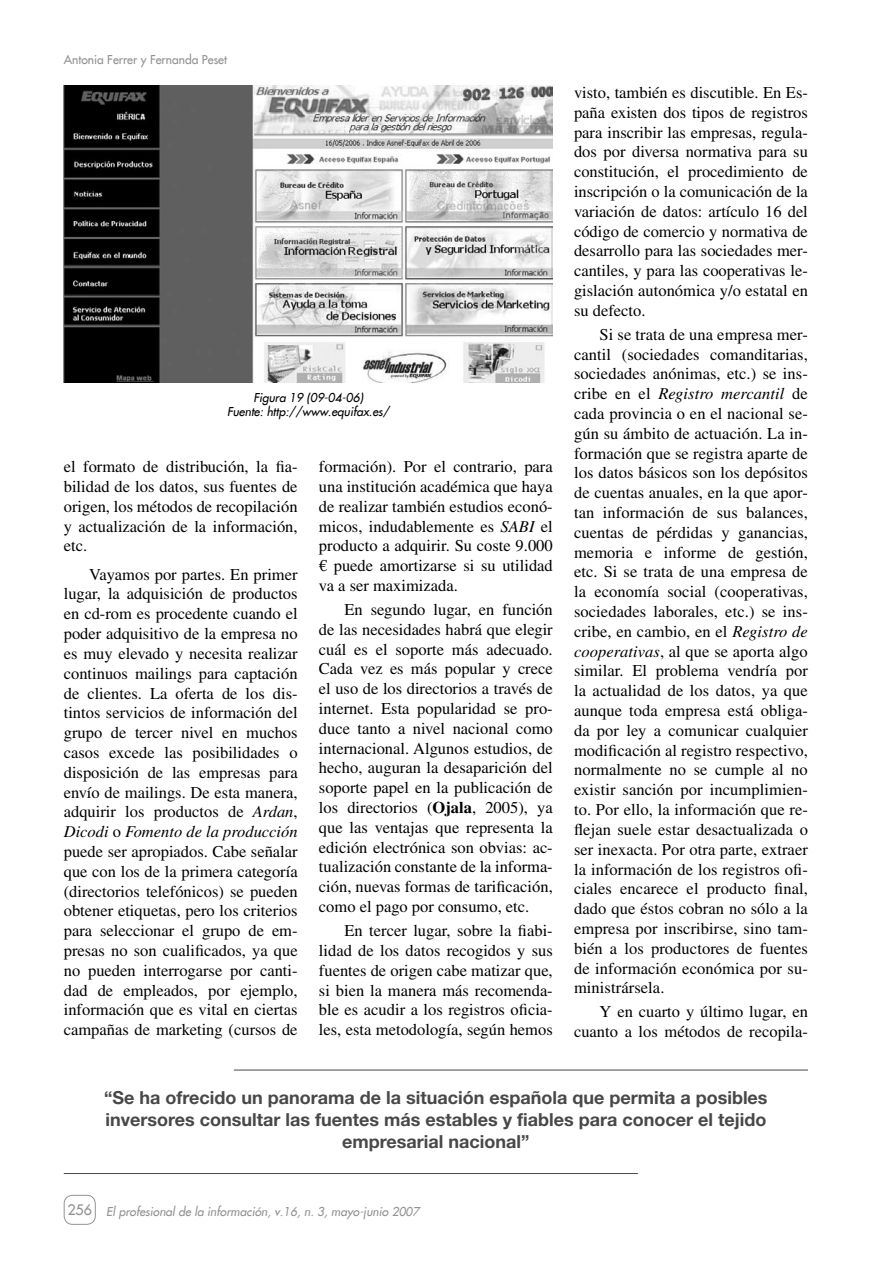
<style>
.page{position:relative;width:893px;height:1263px;background:#fff}
.page>*{position:absolute;margin:0;border:0;box-sizing:border-box;transform-origin:0 0}
.t1{font:700 18px/21.6px "Helvetica Neue";color:#484848;text-align:center}
.t2{font:16.5px/19.8px "Times";color:#000;text-align:justify}
.t3{font:14.25px "Futura";color:#939393}
.t4{font:italic 12px "Futura";color:#939393}
.t5{font:italic 12px/14.4px "Futura";color:#000;text-align:center}
.t6{font:12px "Futura";color:#939393}
.s1{font-style:italic}
.s2{font-family:"Euro Font"}
.s3{font-weight:700}
</style>
<div class="page">
<svg style="left:63px;top:1194px;width:33px;height:30px"></svg>
<img style="left:64px;top:85px;width:489px;height:298px">
<hr style="left:234px;top:1070px;width:574px;height:1px;background:#484848">
<hr style="left:64px;top:1173px;width:574px;height:1px;background:#484848">
<p class="t6" style="left:64px;top:52px;width:165px">Antonia Ferrer y Fernanda Peset</p>
<p class="t5" style="left:227px;top:390px;width:164px">Figura 19 (09-04-06)<br>Fuente: http://www.equifax.es/</p>
<p class="t2" style="left:64px;top:457px;width:235px">el formato de distribución, la fia&shy;bilidad de los datos, sus fuentes de origen, los métodos de recopilación y actualización de la información, etc.</p>
<p class="t2" style="left:64px;top:564px;width:235px;text-indent:26px">Vayamos por partes. En primer lugar, la adquisición de productos en cd-rom es procedente cuando el poder adquisitivo de la empresa no es muy elevado y necesita realizar continuos mailings para captación de clientes. La oferta de los dis&shy;tintos servicios de información del grupo de tercer nivel en muchos casos excede las posibilidades o disposición de las empresas para envío de mailings. De esta manera, adquirir los productos de <span class="s1">Ardan</span>, <span class="s1">Dicodi</span> o <span class="s1">Fomento de la producción </span>puede ser apropiados. Cabe señalar que con los de la primera categoría (directorios telefónicos) se pueden obtener etiquetas, pero los criterios para seleccionar el grupo de em&shy;presas no son cualificados, ya que no pueden interrogarse por canti&shy;dad de empleados, por ejemplo, información que es vital en ciertas campañas de marketing (cursos de</p>
<p class="t2" style="left:319px;top:457px;width:235px">formación). Por el contrario, para una institución académica que haya de realizar también estudios econó&shy;micos, indudablemente es <span class="s1">SABI</span> el producto a adquirir. Su coste 9.000 <span class="s2">i</span> puede amortizarse si su utilidad va a ser maximizada.</p>
<p class="t2" style="left:319px;top:599px;width:235px;text-indent:26px">En segundo lugar, en función de las necesidades habrá que elegir cuál es el soporte más adecuado.<br>Cada vez es más popular y crece el uso de los directorios a través de internet. Esta popularidad se pro&shy;duce tanto a nivel nacional como internacional. Algunos estudios, de hecho, auguran la desaparición del soporte papel en la publicación de los directorios (<span class="s3">Ojala</span>, 2005), ya que las ventajas que representa la edición electrónica son obvias: ac&shy;tualización constante de la informa&shy;ción, nuevas formas de tarificación, como el pago por consumo, etc.</p>
<p class="t2" style="left:319px;top:921px;width:235px;text-indent:26px">En tercer lugar, sobre la fiabi&shy;lidad de los datos recogidos y sus fuentes de origen cabe matizar que, si bien la manera más recomenda&shy;ble es acudir a los registros oficia&shy;les, esta metodología, según hemos</p>
<p class="t2" style="left:574px;top:82px;width:235px">visto, también es discutible. En Es&shy;paña existen dos tipos de registros para inscribir las empresas, regula&shy;dos por diversa normativa para su constitución, el procedimiento de inscripción o la comunicación de la variación de datos: artículo 16 del código de comercio y normativa de desarrollo para las sociedades mer&shy;cantiles, y para las cooperativas le&shy;gislación autonómica y/o estatal en su defecto.</p>
<p class="t2" style="left:574px;top:324px;width:235px;text-indent:26px">Si se trata de una empresa mer&shy;cantil (sociedades comanditarias, sociedades anónimas, etc.) se ins&shy;cribe en el <span class="s1">Registro mercantil</span> de cada provincia o en el nacional se&shy;gún su ámbito de actuación. La in&shy;formación que se registra aparte de los datos básicos son los depósitos de cuentas anuales, en la que apor&shy;tan información de sus balances, cuentas de pérdidas y ganancias, memoria e informe de gestión, etc. Si se trata de una empresa de la economía social (cooperativas, sociedades laborales, etc.) se ins&shy;cribe, en cambio, en el <span class="s1">Registro de cooperativas</span>, al que se aporta algo similar. El problema vendría por la actualidad de los datos, ya que aunque toda empresa está obliga&shy;da por ley a comunicar cualquier modificación al registro respectivo, normalmente no se cumple al no existir sanción por incumplimien&shy;to. Por ello, la información que re&shy;flejan suele estar desactualizada o ser inexacta. Por otra parte, extraer la información de los registros ofi&shy;ciales encarece el producto final, dado que éstos cobran no sólo a la empresa por inscribirse, sino tam&shy;bién a los productores de fuentes de información económica por su&shy;ministrársela.</p>
<p class="t2" style="left:574px;top:1002px;width:235px;text-align:right">Y en cuarto y último lugar, en cuanto a los métodos de recopila-</p>
<p class="t1" style="left:104px;top:1087px;width:665px">“Se ha ofrecido un panorama de la situación española que permita a posibles inversores consultar las fuentes más estables y fiables para conocer el tejido empresarial nacional”</p>
<p class="t3" style="left:67px;top:1201px;width:26px">256</p>
<p class="t4" style="left:106px;top:1204px;width:315px">El profesional de la información, v.16, n. 3, mayo-junio 2007</p>
</div>
